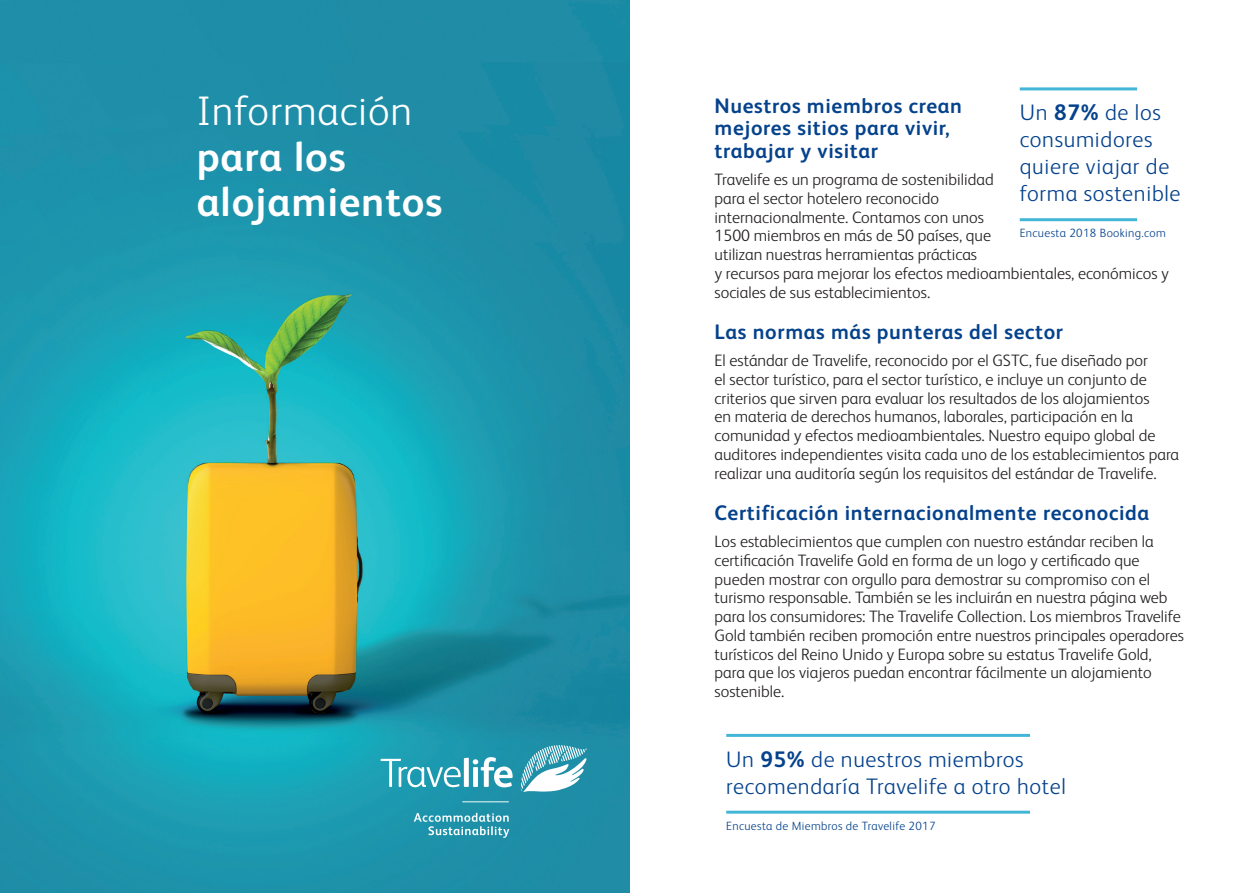
<style>
.page{position:relative;width:1259px;height:893px;background:#fff}
.page>*{position:absolute;margin:0;border:0;box-sizing:border-box;transform-origin:0 0}
.t1{font:700 41.4px/45.6px "FS Albert Pro";letter-spacing:.02em;color:#fff}
.t2{font:300 22.5px/27px "FS Albert Pro";letter-spacing:.03em;color:#05428c}
.x-head{font:700 21px/22.5px "FS Albert Pro";letter-spacing:.03em;color:#05428c}
.body_text{font:300 16.5px/18.8px "FS Albert Pro";color:#231f20}
.body_text-2{font:300 12px "FS Albert Pro";letter-spacing:.03em;color:#05428c}
.s1{font-weight:300}
.s2{font-weight:700}
</style>
<div class="page">
<img style="left:0;top:0;width:629px;height:893px">
<svg style="left:381px;top:745px;width:205px;height:93px;background:#43a5b9"></svg>
<hr style="left:726px;top:734px;width:304px;height:3px;background:#43b6d8">
<hr style="left:726px;top:811px;width:304px;height:3px;background:#43b6d8">
<hr style="left:1019px;top:87px;width:118px;height:3px;background:#43b6d8">
<hr style="left:1019px;top:218px;width:118px;height:3px;background:#43b6d8">
<p class="t1" style="left:197px;top:86px;width:247px"><span class="s1">Información </span>para los alojamientos</p>
<p class="x-head" style="left:714px;top:93px;width:249px">Nuestros miembros crean mejores sitios para vivir, trabajar y visitar</p>
<p class="t2" style="left:1019px;top:98px;width:162px">Un <span class="s2">87%</span> de los consumidores quiere viajar de forma sostenible</p>
<p class="body_text-2" style="left:1019px;top:225px;width:148px">Encuesta 2018 Booking.com</p>
<p class="body_text" style="left:714px;top:169px;width:456px">Travelife es un programa de sostenibilidad<br>para el sector hotelero reconocido<br>internacionalmente. Contamos con unos<br>1500 miembros en más de 50 países, que<br>utilizan nuestras herramientas prácticas<br>y recursos para mejorar los efectos medioambientales, económicos y sociales de sus establecimientos.</p>
<p class="x-head" style="left:714px;top:319px;width:350px">Las normas más punteras del sector</p>
<p class="body_text" style="left:714px;top:350px;width:466px">El estándar de Travelife, reconocido por el GSTC, fue diseñado por<br>el sector turístico, para el sector turístico, e incluye un conjunto de criterios que sirven para evaluar los resultados de los alojamientos<br>en materia de derechos humanos, laborales, participación en la comunidad y efectos medioambientales. Nuestro equipo global de auditores independientes visita cada uno de los establecimientos para realizar una auditoría según los requisitos del estándar de Travelife.</p>
<p class="x-head" style="left:714px;top:500px;width:436px">Certificación internacionalmente reconocida</p>
<p class="body_text" style="left:714px;top:531px;width:471px">Los establecimientos que cumplen con nuestro estándar reciben la certificación Travelife Gold en forma de un logo y certificado que pueden mostrar con orgullo para demostrar su compromiso con el turismo responsable. También se les incluirán en nuestra página web para los consumidores: The Travelife Collection. Los miembros Travelife Gold también reciben promoción entre nuestros principales operadores turísticos del Reino Unido y Europa sobre su estatus Travelife Gold, para que los viajeros puedan encontrar fácilmente un alojamiento sostenible.</p>
<p class="t2" style="left:726px;top:744px;width:341px">Un <span class="s2">95%</span> de nuestros miembros recomendaría Travelife a otro hotel</p>
<p class="body_text-2" style="left:726px;top:818px;width:211px">Encuesta de Miembros de Travelife 2017</p>
</div>
